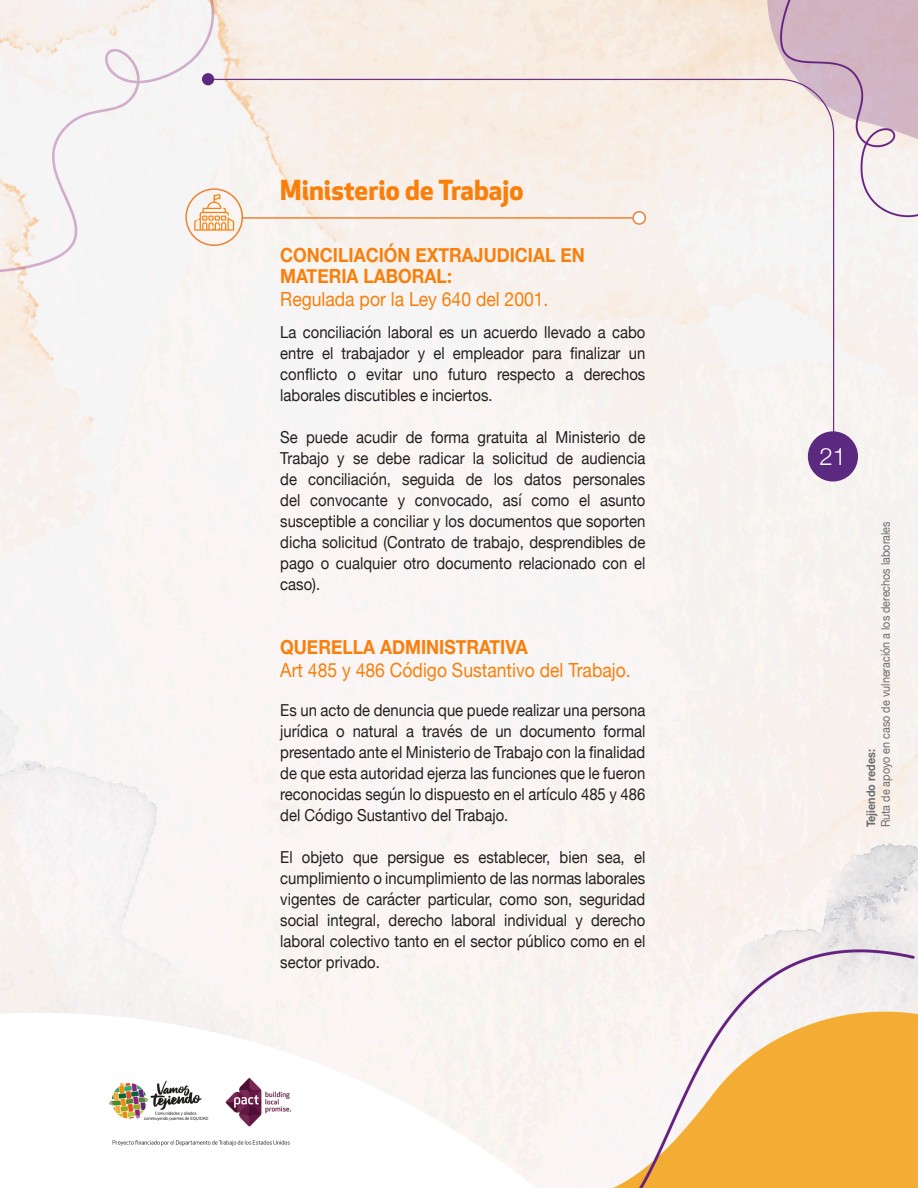
<style>
.page{position:relative;width:918px;height:1188px;background:#fff}
.page>*{position:absolute;margin:0;border:0;box-sizing:border-box;transform-origin:0 0}
.t1{font:700 27px "Apex New";color:#f97f0a}
.t2{font:300 24px "Helvetica Neue";color:#fff}
.t3{font:700 19.5px/21px "Helvetica Neue";color:#f97f0a;scale:.9 1}
.t4{font:19.5px "Helvetica Neue";color:#f97f0a;scale:.9 1}
.t5{font:16.5px/21px "Helvetica Neue";color:#231f20;text-align:justify;scale:.9 1}
.t6{font:12px "Helvetica Neue";color:#6c6d70;scale:.9 1}
.t7{font:700 12px "Helvetica Neue";color:#6c6d70;scale:.9 1}
</style>
<div class="page">
<img style="left:0;top:0;width:918px;height:1188px">
<svg style="left:0;top:999px;width:631px;height:189px"></svg>
<img style="left:109px;top:1079px;width:182px;height:66px">
<svg style="left:0;top:0;width:216px;height:272px;fill:#f5f5f5"></svg>
<div style="left:202px;top:73px;width:12px;height:12px;background:#5b2980;border-radius:50%"></div>
<div style="left:808px;top:431px;width:50px;height:50px;background:#5b2980;border-radius:50%"></div>
<hr style="left:243px;top:217px;width:389px;height:2px;background:#f08031">
<div style="left:633px;top:212px;width:12px;height:12px;background:#fff;border-radius:50%"></div>
<div style="left:632px;top:211px;width:14px;height:14px;border:2px solid #f08031;border-radius:50%"></div>
<div style="left:185px;top:188px;width:58px;height:58px;border:2px solid #f08031;border-radius:50%"></div>
<svg style="left:194px;top:193px;width:40px;height:38px"></svg>
<h1 class="t1" style="left:280px;top:171px;width:245px">Ministerio de Trabajo</h1>
<p class="t3" style="left:280px;top:245px;width:340px">CONCILIACIÓN EXTRAJUDICIAL EN<br>MATERIA LABORAL:</p>
<p class="t4" style="left:280px;top:285px;width:300px">Regulada por la Ley 640 del 2001.</p>
<p class="t5" style="left:280px;top:323px;width:407px">La conciliación laboral es un acuerdo llevado a cabo entre el trabajador y el empleador para finalizar un conflicto o evitar uno futuro respecto a derechos laborales discutibles e inciertos.</p>
<p class="t5" style="left:280px;top:428px;width:407px">Se puede acudir de forma gratuita al Ministerio de Trabajo y se debe radicar la solicitud de audiencia de conciliación, seguida de los datos personales del convocante y convocado, así como el asunto susceptible a conciliar y los documentos que soporten dicha solicitud (Contrato de trabajo, desprendibles de pago o cualquier otro documento relacionado con el caso).</p>
<p class="t3" style="left:280px;top:637px;width:276px">QUERELLA ADMINISTRATIVA</p>
<p class="t4" style="left:280px;top:656px;width:391px">Art 485 y 486 Código Sustantivo del Trabajo.</p>
<p class="t5" style="left:280px;top:701px;width:407px">Es un acto de denuncia que puede realizar una persona jurídica o natural a través de un documento formal presentado ante el Ministerio de Trabajo con la finalidad de que esta autoridad ejerza las funciones que le fueron reconocidas según lo dispuesto en el artículo 485 y 486 del Código Sustantivo del Trabajo.</p>
<p class="t5" style="left:280px;top:848px;width:407px">El objeto que persigue es establecer, bien sea, el cumplimiento o incumplimiento de las normas laborales vigentes de carácter particular, como son, seguridad social integral, derecho laboral individual y derecho laboral colectivo tanto en el sector público como en el sector privado.</p>
<h2 class="t2" style="left:820px;top:437px;width:28px">21</h2>
<p class="t6" style="left:877px;top:827px;width:341px;rotate:-90deg">Ruta de apoyo en caso de vulneración a los derechos laborales</p>
<p class="t7" style="left:862px;top:827px;width:88px;rotate:-90deg">Tejiendo redes:</p>
</div>
